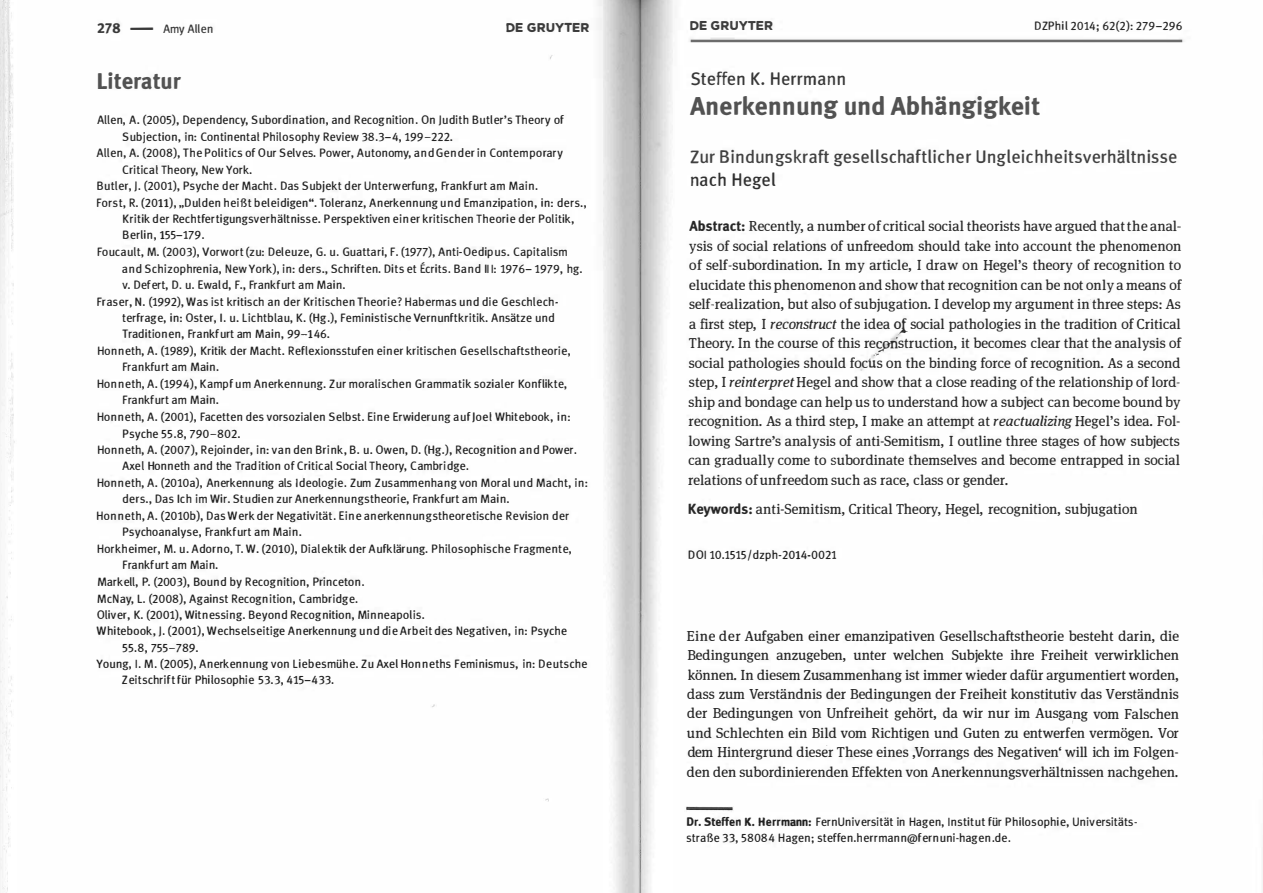
<style>
.page{position:relative;width:1263px;height:893px;background:#fff}
.page>*{position:absolute;margin:0;border:0;box-sizing:border-box;transform-origin:0 0}
.t1{font:20.4px "Fd 77403";color:#525252}
.t2{font:16.8px "Fd 5984";letter-spacing:.005em;color:#525252}
.t3{font:13.65px "Fd 5990";letter-spacing:.065em;color:#404040}
.t4{font:13.65px "Fd 5990";letter-spacing:.06em;color:#373737}
.t5{font:13.65px "Fd 5990";letter-spacing:.05em;color:#303030}
.t6{font:11.85px/16.5px "Fd 77401";letter-spacing:.035em;color:#212121}
.t7{font:11.85px/16.4px "Fd 77401";letter-spacing:.035em;color:#222}
.t8{font:11.85px/16.5px "Fd 77401";letter-spacing:.03em;color:#232323}
.t9{font:11.85px "Fd 77401";letter-spacing:.04em;color:#1f1f1f}
.t10{font:11.85px/16.6px "Fd 77401";letter-spacing:.035em;color:#242424}
.t11{font:11.85px "Fd 77401";letter-spacing:.055em;color:#202020}
.t12{font:11.85px "Fd 77401";letter-spacing:.06em;color:#272727}
.t13{font:11.85px "Fd 77401";color:#232323}
.t14{font:11.85px "Fd 77401";letter-spacing:.005em;color:#232323}
.t15{font:11.85px "Fd 77401";letter-spacing:.02em;color:#393939}
.t16{font:11.85px "Fd 77401";color:#3b3b3b}
.t17{font:11.85px "Fd 77401";color:#3d3d3d}
.t18{font:10.8px/19.5px "Fd 69573";color:#282828}
.t19{font:10.8px/19.5px "Fd 69573";color:#252525;text-align:justify}
.t20{font:10.8px "Fd 69573";color:#c4c4c4}
.t21{font:3.9px "Fd 87668";color:#393939}
.s1{font-family:"Fd 5982"}
.s2{font-family:"Fd 77387";font-size:13.65px}
.s3{font-family:"Fd 5988";font-size:9px}
</style>
<div class="page">
<img style="left:98px;top:0;width:1165px;height:893px">
<img style="left:0;top:0;width:15px;height:893px">
<img style="left:604px;top:0;width:69px;height:893px">
<svg style="left:549px;top:55px;width:6px;height:6px"></svg>
<svg style="left:431px;top:703px;width:5px;height:6px"></svg>
<svg style="left:543px;top:798px;width:9px;height:3px"></svg>
<img style="left:684px;top:807px;width:49px;height:5px">
<hr style="left:691px;top:40px;width:491px;height:2px;background:#6c6c6c">
<svg style="left:894px;top:318px;width:14px;height:21px"></svg>
<p class="t15" style="left:97px;top:22px;width:25px">278</p>
<p class="t21" style="left:130px;top:30px;width:25px">-</p>
<p class="t15" style="left:163px;top:22px;width:52px">Amy Allen</p>
<p class="t16" style="left:506px;top:21px;width:85px">DE GRUYTER</p>
<h2 class="t2" style="left:98px;top:72px;width:85px">Literatur</h2>
<p class="t7" style="left:123px;top:112px;width:443px;text-indent:-25px">Allen, A. (2005), Dependency, Subordination, and Recognition. On judith Butler's Theory of<br>Subjection, in: Continental Philosophy Review 38.3-4, 199-222.</p>
<p class="t8" style="left:97px;top:145px;width:468px">Allen, A. (2008), The Politics of Our Selves. Power, Autonomy, and Gender in Contemporary</p>
<p class="t8" style="left:123px;top:161px;width:131px">Critical Theory, New York.</p>
<p class="t8" style="left:97px;top:178px;width:442px">Butler, j. {2001), Psyche der Macht. Das Subjekt der Unterwerfung, Frankfurt am Main.</p>
<p class="t6" style="left:123px;top:194px;width:465px;text-indent:-26px">Forst, R. (2011), "Dulden heißt beleidigen". Toleranz, Anerkennung und Emanzipation, in: ders.,<br>Kritik der Rechtfertigungsverhältnisse. Perspektiven einer kritischen Theorie der Politik,<br>Berlin, 155-179.</p>
<p class="t10" style="left:122px;top:243px;width:462px;text-indent:-24px">Foucault, M. {2003), Vorwort (zu: Deleuze, G. u. Guattari, F. (1977), Anti-Oedipus. Capitalism and Schizophrenia, New York), in: ders., Schriften. Dits et Ecrits. Band II I: 1976- 1979, hg. v. Defert, D. u. Ewald, F., Frankfurt am Main.</p>
<p class="t7" style="left:122px;top:293px;width:438px;text-indent:-25px">Fraser, N. (1992), Was ist kritisch an der Kritischen Theorie? Habermas und die Geschlech&shy;terfrage, in: Oster, I. u. Lichtblau, K. (Hg.), Feministische Vernunftkritik. Ansätze und<br>Traditionen, Frankfurt am Main, 99-146.</p>
<p class="t8" style="left:98px;top:342px;width:474px">Honneth, A. (1989), Kritik der Macht. Reflexionsstufen einer kritischen Gesellschaftstheorie,</p>
<p class="t13" style="left:123px;top:360px;width:97px">Frankfurt am Main.</p>
<p class="t8" style="left:97px;top:375px;width:471px">Honneth, A. (1994), Kampf um Anerkennung. Zur moralischen Grammatik sozialer Konflikte,</p>
<p class="t14" style="left:123px;top:393px;width:97px">Frankfurt am Main.</p>
<p class="t7" style="left:97px;top:408px;width:474px">Honneth, A. (2001), Facetten des vorsozialen Selbst. Eine Erwiderung auf Joel Whitebook, in:</p>
<p class="t9" style="left:123px;top:427px;width:119px">Psyche 55.8, 790-802.</p>
<p class="t6" style="left:122px;top:441px;width:456px;text-indent:-24px">Honneth, A. (2007), Rejoinder, in: van den Brink, B. u. Owen, D. (Hg.), Recognition and Power.<br>Axel Honneth and the Tradition of Critical Social Theory, Cambridge.</p>
<p class="t8" style="left:122px;top:474px;width:467px;text-indent:-25px">Honneth, A. {2010a), Anerkennung als Ideologie. Zum Zusammenhang von Moral und Macht, in: ders., Das Ich im Wir. Studien zur Anerkennungstheorie, Frankfurt am Main.</p>
<p class="t6" style="left:97px;top:507px;width:474px">Honneth, A. (2010b), Das Werk der Negativität. Eine anerkennungstheoretische Revision der</p>
<p class="t6" style="left:123px;top:523px;width:180px">Psychoanalyse, Frankfurt am Main.</p>
<p class="t6" style="left:97px;top:540px;width:476px">Horkheimer, M. u. Adorno, T. W. (2010), Dialektik der Aufklärung. Philosophische Fragmente,</p>
<p class="t6" style="left:123px;top:557px;width:97px">Frankfurt am Main.</p>
<p class="t6" style="left:98px;top:573px;width:268px">Markell, P. (2003), Bound by Recognition, Princeton.</p>
<p class="t6" style="left:97px;top:590px;width:262px">McNay, L. (2008), Against Recognition, Cambridge.</p>
<p class="t6" style="left:96px;top:606px;width:329px">Oliver, K. (2001), Witnessing. Beyond Recognition, Minneapolis.</p>
<p class="t9" style="left:97px;top:624px;width:472px">Whitebook, j. (2001), Wechselseitige Anerkennung und die Arbeit des Negativen, in: Psyche</p>
<p class="t9" style="left:123px;top:640px;width:77px">55.8, 755-789.</p>
<p class="t9" style="left:96px;top:657px;width:492px">Young, I. M. (2005), Anerkennung von Liebesmühe. Zu Axel Honneths Feminismus, in: Deutsche</p>
<p class="t9" style="left:122px;top:673px;width:213px">Zeitschrift für Philosophie 53.3, 415-433.</p>
<p class="t17" style="left:690px;top:19px;width:85px">OE GRUYTER</p>
<p class="t12" style="left:1035px;top:19px;width:149px">DZPhil 2014; 62(2): 279-296</p>
<p class="t4" style="left:691px;top:71px;width:156px">Steffen K. Herrmann</p>
<h1 class="t1" style="left:690px;top:95px;width:352px">Anerkennung und Abhängigkeit</h1>
<p class="t3" style="left:690px;top:149px;width:488px">Zur Bindungskraft gesellschaftlicher Ungleichheitsverhältnisse</p>
<p class="t5" style="left:691px;top:172px;width:87px">nach Hegel</p>
<p class="t18" style="left:688px;top:217px;width:496px"><span class="s1">Abstract:</span> Recently, a number of critical social theorists have argued that the anal&shy;ysis of social relations of unfreedom should take into account the phenomenon of self-subordination. In my article, I draw on Hegel's theory of recognition to elucidate this phenomenon and show that recognition can be not only a means of self-realization, but also of subjugation. I develop my argument in'three steps: As a first step, I <span class="s2">reconstruct</span> the idea social pathologies in the tradition of Critical Theory. In the course of this re).Pflstruction, it becomes clear that the analysis of social pathologies should focus on the binding force of recognition. As a second step, I <span class="s2">reinterpret</span> Hegel and show that a close reading of the relationship of lord&shy;ship and bondage can help us to understand how a subject can become bound by recognition. As a third step, I make an attempt at <span class="s2">reactualizing</span> Hegel's idea. Fol&shy;lowing Sartre's analysis of anti-Semitism, I outline three stages of how subjects can gradually come to Subordinate themselves and become entrapped in social relations of unfreedom such as race, class or gender.</p>
<p class="t18" style="left:689px;top:500px;width:450px"><span class="s1">Keywords:</span> anti-Semitism, Critical Theory, Hegel, recognition, subjugation</p>
<p class="t11" style="left:689px;top:548px;width:149px">DOI 10.1515/dzph-2014-0021</p>
<p class="t19" style="left:687px;top:626px;width:494px">Eine der Aufgaben einer emanzipativen Gesellschaftstheorie besteht darin, die Bedingungen anzugeben, unter welchen Subjekte ihre Freiheit verwirklichen können. In diesem Zusammenhang ist immer wieder dafür argumentiert worden, dass zum Verständnis der Bedingungen der Freiheit konstitutiv das Verständnis der Bedingungen von Unfreiheit gehört, da wir nur im Ausgang vom Falschen</p>
<p class="t20" style="left:1073px;top:713px;width:2px">,</p>
<p class="t19" style="left:687px;top:724px;width:494px">und Schlechten ein Bild vom Richtigen und Guten zu entwerfen vermögen. Vor dem Hintergrund dieser These eines ,Vorrangs des Negativen' will ich im Folgen&shy;den den subordinierenden Effekten von Anerkennungsverhältnissen nachgehen.</p>
<p class="t7" style="left:686px;top:813px;width:452px"><span class="s3">Dr. Steffen K. Herrmann:</span> FernUniversität in Hagen, Institut für Philosophie, Universitäts&shy;straße 33, 58084 Hagen; steffen.herrmann@fernuni-hagen.de.</p>
</div>
